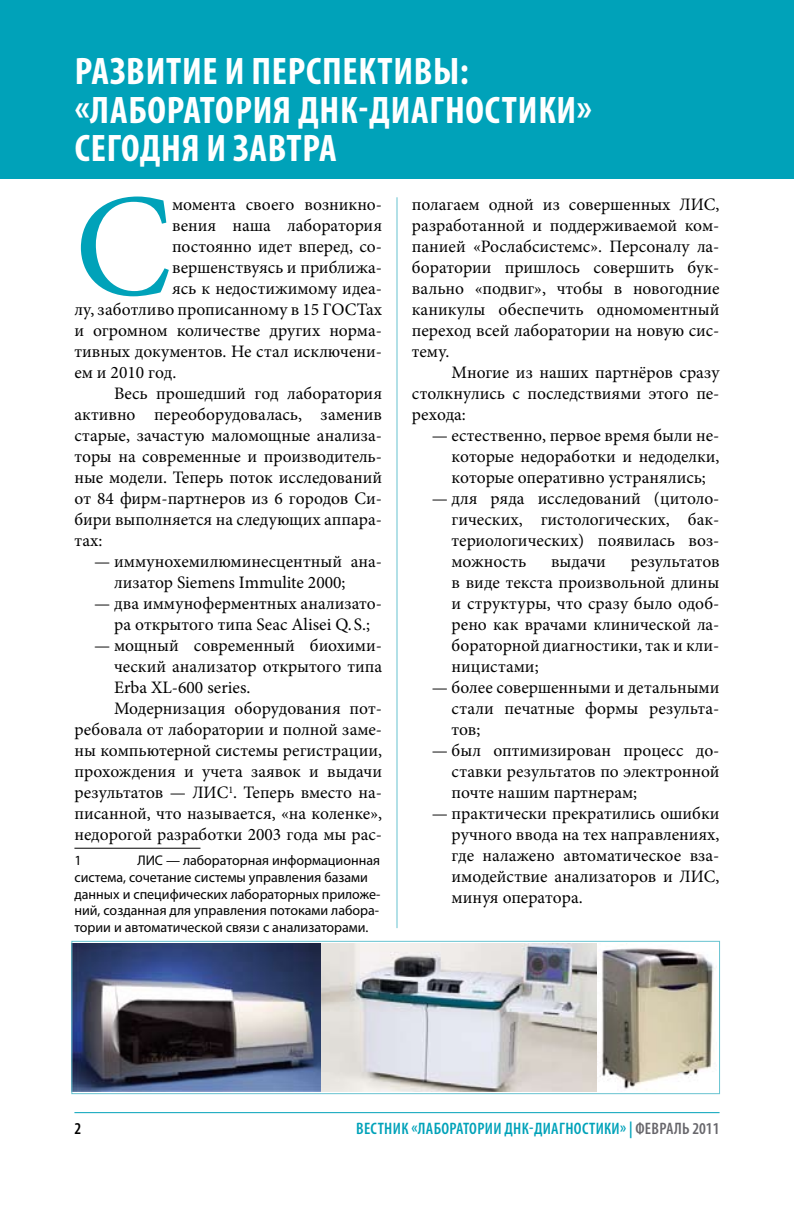
<style>
.page{position:relative;width:794px;height:1216px;background:#fff}
.page>*{position:absolute;margin:0;border:0;box-sizing:border-box;transform-origin:0 0}
.t1{font:146.65px "Minion Pro";color:#00a2b9}
.t2{font:700 condensed 38.5px/38.5px "Myriad Pro";letter-spacing:.02em;color:#fff}
.t3{font:17.5px/21px "Minion Pro";color:#000;text-align:justify}
.t4{font:600 condensed 16.62px "Myriad Pro";letter-spacing:.02em;color:#00a2b9}
.t5{font:14px/16.8px "Myriad Pro";color:#000}
.s1{color:#68676c}
</style>
<div class="page">
<hr style="left:74px;top:1112px;width:645px;height:1px;background:#00a2b9">
<div style="left:0;top:0;width:794px;height:179px;background:#00a2b9"></div>
<hr style="left:74px;top:847px;width:126px;height:1px;background:#000">
<img style="left:320px;top:943px;width:277px;height:148px">
<img style="left:73px;top:943px;width:247px;height:148px">
<img style="left:600px;top:943px;width:114px;height:146px">
<div style="left:71px;top:940px;width:649px;height:154px;border:1px solid #67c3d0"></div>
<hr style="left:396px;top:197px;width:1px;height:731px;background:#67c3d0">
<h2 class="t2" style="left:75px;top:51px;width:518px">развитие и перспективы: «лаборатория ДНК-диагностики» сегодня и завтра</h2>
<h1 class="t1" style="left:74px;top:149px;width:99px">С</h1>
<p class="t3" style="left:172px;top:194px;width:211px">момента своего возникно-</p>
<p class="t3" style="left:412px;top:194px;width:309px">полагаем одной из совершенных ЛИС, разработанной и поддерживаемой ком&shy;панией «Рослабсистемс». Персоналу ла&shy;боратории пришлось совершить бук&shy;вально «подвиг», чтобы в новогодние каникулы обеспечить одномоментный переход всей лаборатории на новую сис&shy;тему.</p>
<p class="t3" style="left:412px;top:362px;width:309px;text-indent:40px">Многие из наших партнёров сразу столкнулись с последствиями этого пе&shy;рехода:</p>
<p class="t3" style="left:451px;top:425px;width:269px;text-indent:-20px">— естественно, первое время были не&shy;которые недоработки и недоделки, которые оперативно устранялись;</p>
<p class="t3" style="left:451px;top:488px;width:269px;text-indent:-20px">— для ряда исследований (цитоло&shy;гических, гистологических, бак&shy;териологических) появилась воз&shy;можность</p>
<p class="t3" style="left:172px;top:215px;width:211px">вения наша лаборатория</p>
<p class="t3" style="left:172px;top:236px;width:211px">постоянно идет вперед, со-</p>
<p class="t3" style="left:172px;top:257px;width:211px">вершенствуясь и приближа-</p>
<p class="t3" style="left:172px;top:278px;width:211px">ясь к недостижимому идеа-</p>
<p class="t3" style="left:74px;top:299px;width:309px">лу, заботливо прописанному в 15 ГОСТах</p>
<p class="t3" style="left:74px;top:320px;width:309px">и огромном количестве других норма-</p>
<p class="t3" style="left:74px;top:341px;width:309px">тивных документов. Не стал исключени-</p>
<p class="t3" style="left:74px;top:362px;width:103px">ем и 2010 год.</p>
<p class="t3" style="left:114px;top:383px;width:269px">Весь прошедший год лаборатория</p>
<p class="t3" style="left:74px;top:404px;width:309px">активно переоборудовалась, заменив</p>
<p class="t3" style="left:74px;top:425px;width:309px">старые, зачастую маломощные анализа-</p>
<p class="t3" style="left:74px;top:446px;width:309px">торы на современные и производитель-</p>
<p class="t3" style="left:74px;top:467px;width:309px">ные модели. Теперь поток исследований</p>
<p class="t3" style="left:74px;top:488px;width:309px">от 84 фирм-партнеров из 6 городов Си-</p>
<p class="t3" style="left:74px;top:509px;width:309px">бири выполняется на следующих аппара-</p>
<p class="t3" style="left:74px;top:530px;width:29px">тах:</p>
<p class="t3" style="left:114px;top:551px;width:269px;text-indent:-20px">— иммунохемилюминесцентный ана&shy;лизатор Siemens Immulite 2000;</p>
<p class="t3" style="left:94px;top:593px;width:289px;text-align:center">— два иммуноферментных анализато&shy;ра открытого типа Seac Alisei Q. S.;</p>
<p class="t3" style="left:94px;top:635px;width:289px">— мощный современный биохими-</p>
<p class="t3" style="left:114px;top:656px;width:269px">ческий анализатор открытого типа</p>
<p class="t3" style="left:114px;top:677px;width:138px">Erba XL-600 series.</p>
<p class="t3" style="left:114px;top:698px;width:269px">Модернизация оборудования пот-</p>
<p class="t3" style="left:74px;top:719px;width:309px">ребовала от лаборатории и полной заме-</p>
<p class="t3" style="left:74px;top:740px;width:309px">ны компьютерной системы регистрации,</p>
<p class="t3" style="left:74px;top:761px;width:309px">прохождения и учета заявок и выдачи</p>
<p class="t3" style="left:74px;top:782px;width:309px">результатов — ЛИС . Теперь вместо на-</p>
<p class="t3" style="left:74px;top:803px;width:309px">писанной, что называется, «на коленке»,</p>
<p class="t3" style="left:74px;top:824px;width:309px">недорогой разработки 2003 года мы рас-</p>
<p class="t5" style="left:74px;top:851px;width:307px;text-indent:63px">ЛИС — лабораторная информационная система, сочетание системы управления базами данных и специфических лабораторных приложе‑ ний, созданная для управления потоками лабора‑ тории и автоматической связи с анализаторами.</p>
<p class="t3" style="left:451px;top:551px;width:269px;text-indent:179px">результатов в виде текста произвольной длины и структуры, что сразу было одоб&shy;рено как врачами клинической ла&shy;бораторной диагностики, так и кли&shy;ницистами;</p>
<p class="t3" style="left:451px;top:677px;width:269px;text-indent:-20px">— более совершенными и детальными стали печатные формы результа&shy;тов;</p>
<p class="t3" style="left:451px;top:740px;width:269px;text-indent:-20px">— был оптимизирован процесс до&shy;ставки результатов по электронной почте нашим партнерам;</p>
<p class="t3" style="left:451px;top:803px;width:269px;text-indent:-20px">— практически прекратились ошибки ручного ввода на тех направлениях, где налажено автоматическое вза&shy;имодействие анализаторов и ЛИС, минуя оператора.</p>
<p class="t3" style="left:551px;top:551px;width:56px">выдачи</p>
<p class="t4" style="left:356px;top:1117px;width:357px">вестник «Лаборатории днк-диагностики» | <span class="s1">февраль 2011</span></p>
</div>
